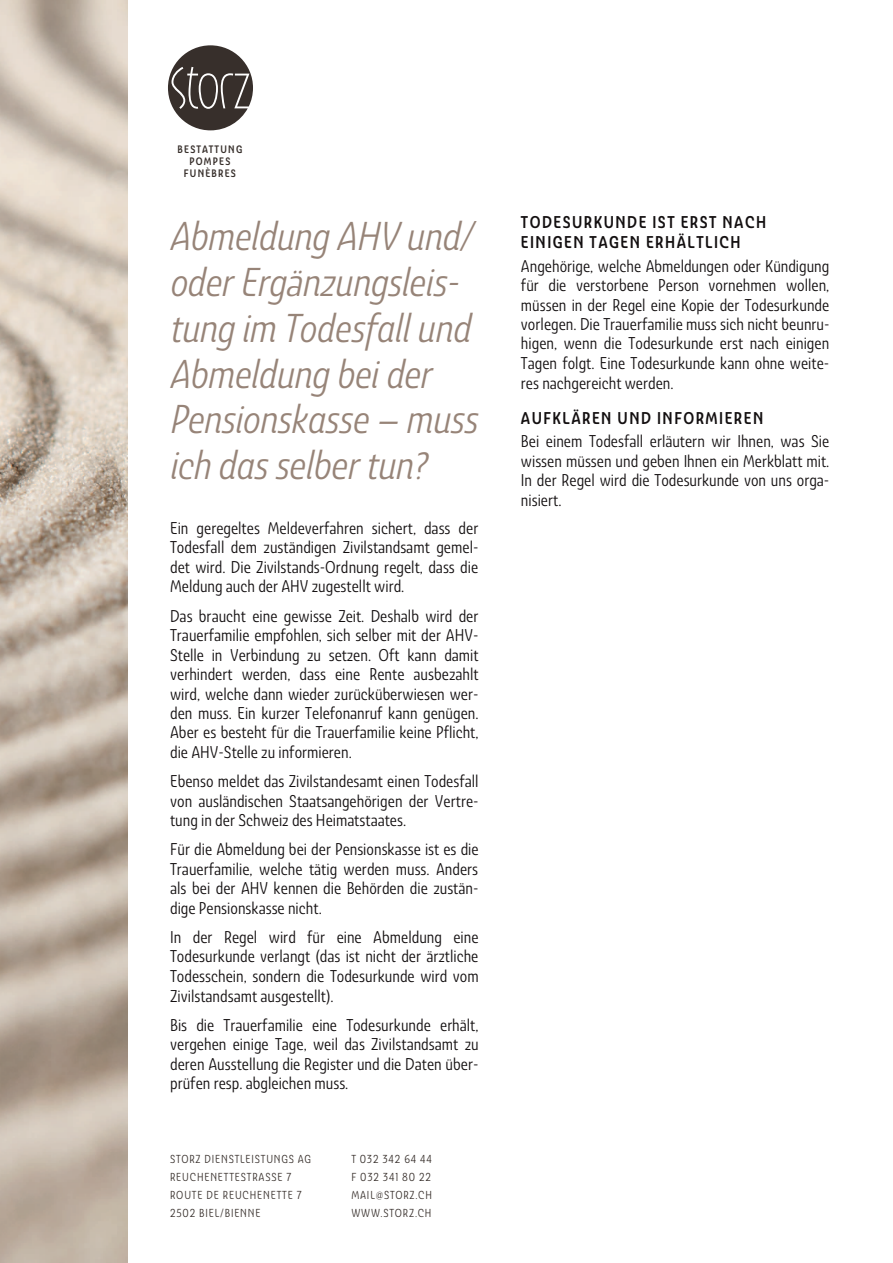
<style>
.page{position:relative;width:893px;height:1263px;background:#fff}
.page>*{position:absolute;margin:0;border:0;box-sizing:border-box;transform-origin:0 0}
.t1{font:italic 39px/45.9px "Ashemore Cond";letter-spacing:-.01em;color:#978478}
.t2{font:16.5px/19.5px "Ashemore Cond";color:#130f10;text-align:justify}
.t3{font:500 16.5px/19.6px "Ashemore Cond";letter-spacing:.085em;color:#130f10}
.t4{font:11.25px/18px "Ashemore Cond";letter-spacing:.075em;color:#372f2b}
.t5{font:500 10.5px/12px "Ashemore Cond";letter-spacing:.12em;color:#372f2b;text-align:center}
</style>
<div class="page">
<img style="left:0;top:0;width:128px;height:1263px">
<svg style="left:168px;top:45px;width:85px;height:85px"></svg>
<p class="t5" style="left:178px;top:143px;width:66px">BESTATTUNG<br>POMPES<br>FUNÈBRES</p>
<h1 class="t1" style="left:170px;top:216px;width:309px">Abmeldung AHV und/ oder Ergänzungsleis&shy;tung im Todesfall und<br>Abmeldung bei der<br>Pensionskasse – muss ich das selber tun?</h1>
<p class="t2" style="left:170px;top:520px;width:310px">Ein geregeltes Meldeverfahren sichert, dass der Todesfall dem zuständigen Zivilstandsamt gemel&shy;det wird. Die Zivilstands-Ordnung regelt, dass die Meldung auch der AHV zugestellt wird.</p>
<p class="t2" style="left:170px;top:607px;width:310px">Das braucht eine gewisse Zeit. Deshalb wird der Trauerfamilie empfohlen, sich selber mit der AHV-Stelle in Verbindung zu setzen. Oft kann damit verhindert werden, dass eine Rente ausbezahlt wird, welche dann wieder zurücküberwiesen wer&shy;den muss. Ein kurzer Telefonanruf kann genügen.<br>Aber es besteht für die Trauerfamilie keine Pflicht, die AHV-Stelle zu informieren.</p>
<p class="t2" style="left:170px;top:773px;width:310px">Ebenso meldet das Zivilstandesamt einen Todesfall von ausländischen Staatsangehörigen der Vertre&shy;tung in der Schweiz des Heimatstaates.</p>
<p class="t2" style="left:170px;top:841px;width:310px">Für die Abmeldung bei der Pensionskasse ist es die Trauerfamilie, welche tätig werden muss. Anders als bei der AHV kennen die Behörden die zustän&shy;dige Pensionskasse nicht.</p>
<p class="t2" style="left:170px;top:929px;width:310px">In der Regel wird für eine Abmeldung eine Todesurkunde verlangt (das ist nicht der ärztliche Todesschein, sondern die Todesurkunde wird vom Zivilstandsamt ausgestellt).</p>
<p class="t2" style="left:170px;top:1016px;width:310px">Bis die Trauerfamilie eine Todesurkunde erhält, vergehen einige Tage, weil das Zivilstandsamt zu deren Ausstellung die Register und die Daten über&shy;prüfen resp. abgleichen muss.</p>
<p class="t4" style="left:170px;top:1150px;width:142px">STORZ DIENSTLEISTUNGS AG<br>REUCHENETTESTRASSE 7<br>ROUTE DE REUCHENETTE 7<br>2502 BIEL/BIENNE</p>
<p class="t4" style="left:351px;top:1150px;width:82px;text-align:justify">T 032 342 64 44<br>F 032 341 80 22<br>MAIL@STORZ.CH WWW.STORZ.CH</p>
<p class="t3" style="left:521px;top:212px;width:247px">TODESURKUNDE IST ERST NACH<br>EINIGEN TAGEN ERHÄLTLICH</p>
<p class="t2" style="left:521px;top:258px;width:310px">Angehörige, welche Abmeldungen oder Kündigung für die verstorbene Person vornehmen wollen, müssen in der Regel eine Kopie der Todesurkunde vorlegen. Die Trauerfamilie muss sich nicht beunru&shy;higen, wenn die Todesurkunde erst nach einigen Tagen folgt. Eine Todesurkunde kann ohne weite&shy;res nachgereicht werden.</p>
<p class="t3" style="left:521px;top:407px;width:244px">AUFKLÄREN UND INFORMIEREN</p>
<p class="t2" style="left:521px;top:433px;width:310px">Bei einem Todesfall erläutern wir Ihnen, was Sie wissen müssen und geben Ihnen ein Merkblatt mit.<br>In der Regel wird die Todesurkunde von uns orga&shy;nisiert.</p>
</div>
